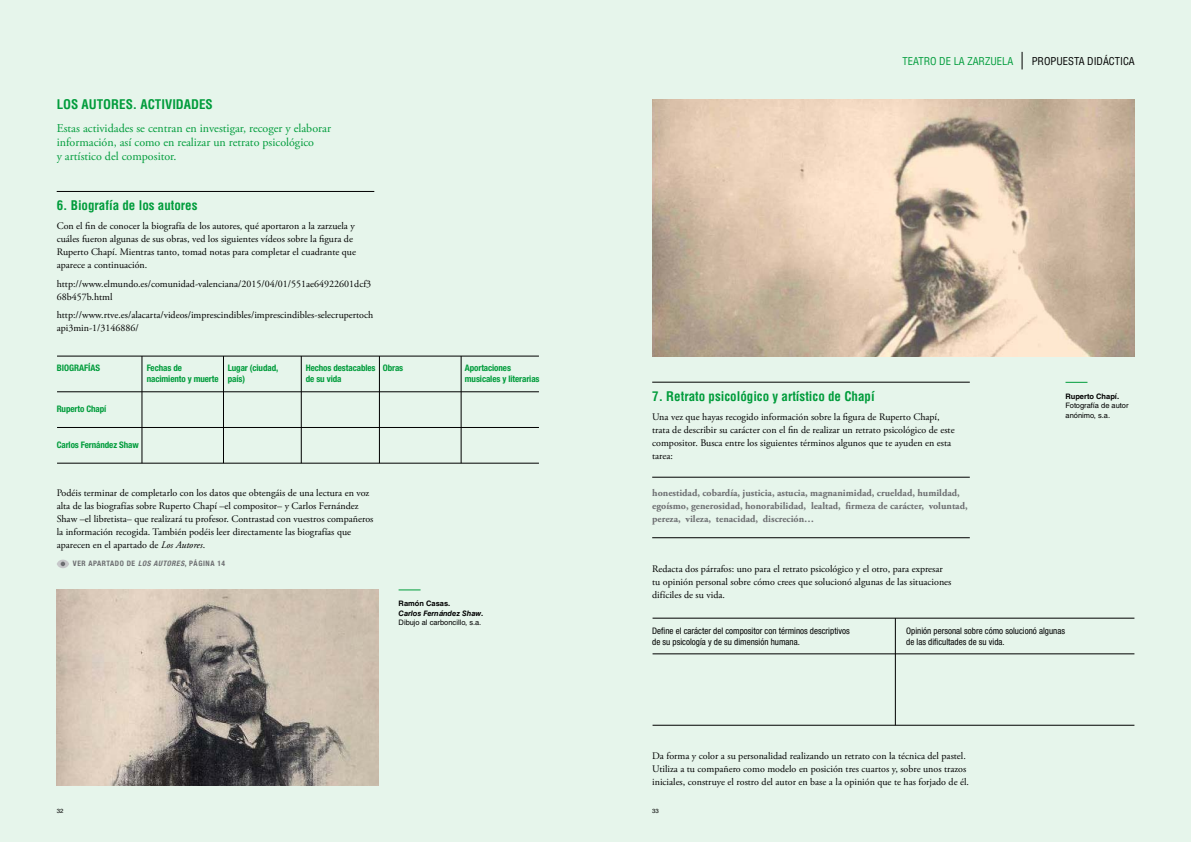
<style>
.page{position:relative;width:1191px;height:842px;background:#e6f5eb}
.page>*{position:absolute;margin:0;border:0;box-sizing:border-box;transform-origin:0 0}
.t1{font:700 condensed 13px "Helvetica LT Std";color:#009c3b}
.t2{font:12px/14px "Adobe Garamond Pro";color:#009c3b}
.t3{font:condensed 10.6px "Helvetica LT Std";color:#009c3b}
.t4{font:condensed 10.6px "Helvetica LT Std";color:#000}
.t5{font:10px/13px "Adobe Garamond Pro";color:#000}
.t6{font:700 10px/13px "Adobe Garamond Pro";color:#6d6e71}
.t7{font:condensed 9px "Helvetica Neue";color:#000}
.t8{font:700 condensed 9px "Helvetica Neue";letter-spacing:-.01em;color:#009c3b}
.t9{font:7.5px/9.5px "Helvetica LT Std";color:#000}
.t10{font:700 condensed 7.5px "Helvetica Neue";letter-spacing:.07em;color:#6d6e71}
.t11{font:700 7.5px "Helvetica LT Std";color:#000}
.t12{font:6px "Helvetica LT Std";color:#000}
.s1{font-style:italic}
.s2{font-weight:700}
.s3{font-weight:700;font-style:italic}
</style>
<div class="page">
<svg style="left:1022px;top:52px;width:1px;height:17px"></svg>
<hr style="left:57px;top:191px;width:317px;height:1px;background:#000">
<hr style="left:57px;top:356px;width:482px;height:1px;background:#000">
<hr style="left:57px;top:392px;width:482px;height:1px;background:#000">
<hr style="left:57px;top:427px;width:482px;height:1px;background:#000">
<hr style="left:57px;top:463px;width:482px;height:1px;background:#000">
<hr style="left:142px;top:356px;width:1px;height:107px;background:#000">
<hr style="left:223px;top:356px;width:1px;height:107px;background:#000">
<hr style="left:301px;top:356px;width:1px;height:107px;background:#000">
<hr style="left:379px;top:356px;width:1px;height:107px;background:#000">
<hr style="left:461px;top:356px;width:1px;height:107px;background:#000">
<hr style="left:652px;top:382px;width:317px;height:1px;background:#000">
<hr style="left:652px;top:477px;width:317px;height:1px;background:#000">
<hr style="left:652px;top:537px;width:317px;height:1px;background:#000">
<hr style="left:652px;top:618px;width:482px;height:1px;background:#000">
<hr style="left:652px;top:654px;width:482px;height:1px;background:#000">
<hr style="left:652px;top:725px;width:482px;height:1px;background:#000">
<hr style="left:895px;top:618px;width:1px;height:107px;background:#000">
<img style="left:57px;top:590px;width:322px;height:195px">
<img style="left:652px;top:99px;width:482px;height:257px">
<svg style="left:57px;top:560px;width:12px;height:8px"></svg>
<svg style="left:61px;top:562px;width:4px;height:4px"></svg>
<svg style="left:398px;top:590px;width:22px;height:1px"></svg>
<svg style="left:1065px;top:382px;width:22px;height:1px"></svg>
<h1 class="t1" style="left:57px;top:96px;width:34px">LOS AUTORES</h1>
<h1 class="t1" style="left:133px;top:96px;width:30px">. ACTIVIDADES</h1>
<p class="t2" style="left:57px;top:122px;width:276px">Estas actividades se centran en investigar, recoger y elaborar información, así como en realizar un retrato psicológico<br>y artístico del compositor.</p>
<h1 class="t1" style="left:57px;top:198px;width:142px">6. Biografía de los autores</h1>
<p class="t5" style="left:57px;top:220px;width:301px">Con el fin de conocer la biografía de los autores, qué aportaron a la zarzuela y cuáles fueron algunas de sus obras, ved los siguientes vídeos sobre la figura de Ruperto Chapí. Mientras tanto, tomad notas para completar el cuadrante que aparece a continuación.</p>
<p class="t5" style="left:57px;top:277px;width:316px">http://www.elmundo.es/comunidad-valenciana/2015/04/01/551ae64922601dcf3<br>68b457b.html</p>
<p class="t5" style="left:57px;top:309px;width:318px">http://www.rtve.es/alacarta/videos/imprescindibles/imprescindibles-selecrupertoch api3min-1/3146886/</p>
<p class="t8" style="left:57px;top:363px;width:45px">BIOGRAFÍAS</p>
<p class="t8" style="left:147px;top:363px;width:37px">Fechas de</p>
<p class="t8" style="left:228px;top:363px;width:52px">Lugar (ciudad,</p>
<p class="t8" style="left:306px;top:363px;width:99px">Hechos destacables Obras</p>
<p class="t8" style="left:465px;top:363px;width:48px">Aportaciones</p>
<p class="t8" style="left:147px;top:374px;width:100px">nacimiento y muerte país)</p>
<p class="t8" style="left:306px;top:374px;width:37px">de su vida</p>
<p class="t8" style="left:465px;top:374px;width:76px">musicales y literarias</p>
<p class="t8" style="left:57px;top:404px;width:51px">Ruperto Chapí</p>
<p class="t8" style="left:57px;top:440px;width:84px">Carlos Fernández Shaw</p>
<p class="t5" style="left:57px;top:486px;width:318px">Podéis terminar de completarlo con los datos que obtengáis de una lectura en voz alta de las biografías sobre Ruperto Chapí –el compositor– y Carlos Fernández Shaw –el libretista– que realizará tu profesor. Contrastad con vuestros compañeros la información recogida. También podéis leer directamente las biografías que aparecen en el apartado de <span class="s1">Los Autores</span>.</p>
<p class="t10" style="left:73px;top:559px;width:154px">Ver apartado de <span class="s1">LOS AUTORES</span>, pági na 14</p>
<p class="t9" style="left:398px;top:599px;width:86px"><span class="s2">Ramón Casas.<br></span><span class="s3">Carlos Fernández Shaw</span><span class="s2">.<br></span>Dibujo al carboncillo, s.a.</p>
<p class="t3" style="left:902px;top:54px;width:112px">TEATRO DE LA ZARZUELA</p>
<p class="t4" style="left:1031px;top:54px;width:105px">PROPUESTA DIDÁCTICA</p>
<h1 class="t1" style="left:652px;top:388px;width:224px">7. Retrato psicológico y artístico de Chapí</h1>
<p class="t5" style="left:652px;top:410px;width:304px">Una vez que hayas recogido información sobre la figura de Ruperto Chapí, trata de describir su carácter con el fin de realizar un retrato psicológico de este compositor. Busca entre los siguientes términos algunos que te ayuden en esta tarea:</p>
<p class="t6" style="left:652px;top:487px;width:317px">honestidad, cobardía, justicia, astucia, magnanimidad, crueldad, humildad, egoísmo, generosidad, honorabilidad, lealtad, firmeza de carácter, voluntad, pereza, vileza, tenacidad, discreción…</p>
<p class="t11" style="left:1065px;top:391px;width:55px">Ruperto Chapí.</p>
<p class="t9" style="left:1065px;top:401px;width:64px">Fotografía de autor anónimo, s.a.</p>
<p class="t5" style="left:652px;top:563px;width:301px">Redacta dos párrafos: uno para el retrato psicológico y el otro, para expresar tu opinión personal sobre cómo crees que solucionó algunas de las situaciones difíciles de su vida.</p>
<p class="t7" style="left:652px;top:625px;width:199px">Define el carácter del compositor con términos descriptivos</p>
<p class="t7" style="left:906px;top:625px;width:160px">Opinión personal sobre cómo solucionó algunas</p>
<p class="t7" style="left:652px;top:636px;width:149px">de su psicología y de su dimensión humana.</p>
<p class="t7" style="left:906px;top:636px;width:100px">de las dificultades de su vida.</p>
<p class="t5" style="left:652px;top:750px;width:318px">Da forma y color a su personalidad realizando un retrato con la técnica del pastel.<br>Utiliza a tu compañero como modelo en posición tres cuartos y, sobre unos trazos iniciales, construye el rostro del autor en base a la opinión que te has forjado de él.</p>
<p class="t12" style="left:57px;top:807px;width:8px">32</p>
<p class="t12" style="left:652px;top:807px;width:8px">33</p>
</div>
